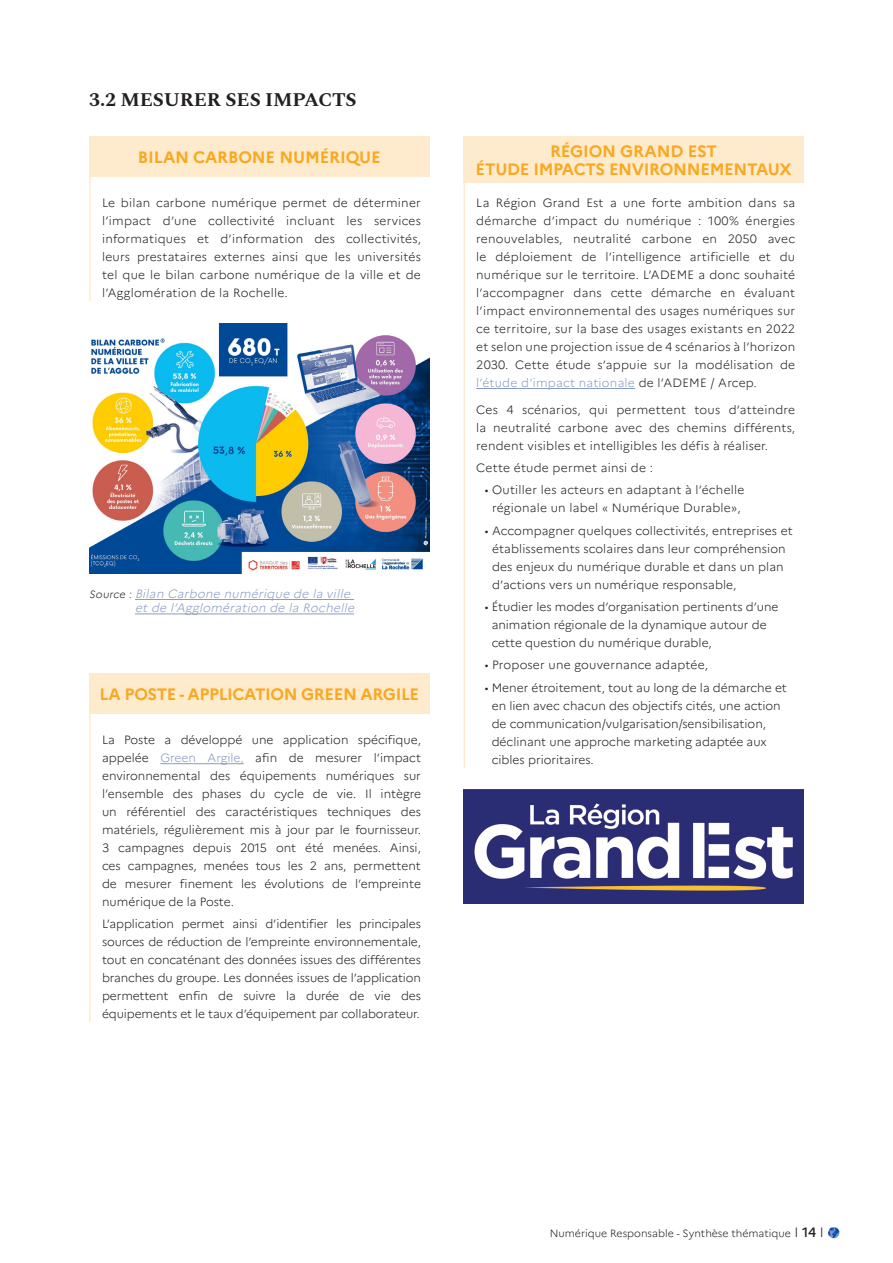
<style>
.page{position:relative;width:893px;height:1263px;background:#fff}
.page>*{position:absolute;margin:0;border:0;box-sizing:border-box;transform-origin:0 0}
.t1{font:700 19.5px "Spectral";letter-spacing:-.01em;color:#231f20}
.t2{font:700 16.5px/18px "Marianne";letter-spacing:-.02em;color:#f9a820;text-align:center}
.t3{font:300 12px/18px "Marianne";color:#231f20;text-align:justify}
.t4{font:300 12px/18px "Marianne";letter-spacing:.02em;color:#231f20;text-align:center}
.t5{font:italic 300 12px/14.4px "Marianne";color:#879bc7}
.t6{font:300 10.5px "Marianne";color:#231f20}
.s1{font-style:normal;font-size:10.5px;color:#231f20}
.s2{color:#879bc7}
.s3{font-size:13.5px}
.s4{font-weight:500;font-size:13.5px}
</style>
<div class="page">
<svg style="left:828px;top:1227px;width:11px;height:11px"></svg>
<div style="left:89px;top:136px;width:340px;height:41px;background:#feebcd"></div>
<hr style="left:89px;top:147px;width:2px;height:154px;background:#feebcd">
<div style="left:463px;top:136px;width:341px;height:47px;background:#feebcd"></div>
<hr style="left:463px;top:147px;width:2px;height:621px;background:#feebcd">
<hr style="left:476px;top:388px;width:159px;height:1px;background:#879bc7">
<div style="left:89px;top:673px;width:340px;height:41px;background:#feebcd"></div>
<hr style="left:89px;top:684px;width:2px;height:338px;background:#feebcd">
<hr style="left:160px;top:763px;width:84px;height:1px;background:#879bc7">
<img style="left:89px;top:323px;width:340px;height:250px">
<hr style="left:135px;top:599px;width:219px;height:1px;background:#879bc7">
<hr style="left:135px;top:614px;width:219px;height:1px;background:#879bc7">
<img style="left:464px;top:790px;width:340px;height:113px">
<p class="t1" style="left:89px;top:85px;width:269px">3.2 MESURER SES IMPACTS</p>
<p class="t2" style="left:138px;top:148px;width:244px">BILAN CARBONE NUMÉRIQUE</p>
<p class="t3" style="left:102px;top:194px;width:320px">Le bilan carbone numérique permet de déterminer l’impact d’une collectivité incluant les services informatiques et d’information des collectivités, leurs prestataires externes ainsi que les universités tel que le bilan carbone numérique de la ville et de l’Agglomération de la Rochelle.</p>
<p class="t5" style="left:135px;top:586px;width:224px;text-indent:-46px"><span class="s1">Source :</span> Bilan Carbone numérique de la ville et de l’Agglomération de la Rochelle</p>
<p class="t2" style="left:100px;top:685px;width:321px">LA POSTE - APPLICATION GREEN ARGILE</p>
<p class="t3" style="left:102px;top:731px;width:320px">La Poste a développé une application spécifique, appelée <span class="s2">Green Argile,</span> afin de mesurer l’impact environnemental des équipements numériques sur l’ensemble des phases du cycle de vie. Il intègre un référentiel des caractéristiques techniques des matériels, régulièrement mis à jour par le fournisseur.<br>3 campagnes depuis 2015 ont été menées. Ainsi, ces campagnes, menées tous les 2 ans, permettent de mesurer finement les évolutions de l’empreinte numérique de la Poste.</p>
<p class="t3" style="left:102px;top:915px;width:320px">L’application permet ainsi d’identifier les principales sources de réduction de l’empreinte environnementale, tout en concaténant des données issues des différentes branches du groupe. Les données issues de l’application permettent enfin de suivre la durée de vie des équipements et le taux d’équipement par collaborateur.</p>
<p class="t2" style="left:476px;top:142px;width:318px">RÉGION GRAND EST<br>ÉTUDE IMPACTS ENVIRONNEMENTAUX</p>
<p class="t3" style="left:476px;top:194px;width:320px">La Région Grand Est a une forte ambition dans sa démarche d’impact du numérique : 100% énergies renouvelables, neutralité carbone en 2050 avec le déploiement de l’intelligence artificielle et du numérique sur le territoire. L’ADEME a donc souhaité l’accompagner dans cette démarche en évaluant l’impact environnemental des usages numériques sur ce territoire, sur la base des usages existants en 2022 et selon une projection issue de 4 scénarios à l’horizon 2030. Cette étude s’appuie sur la modélisation de <span class="s2">l’étude d’impact nationale</span> de l’ADEME / Arcep.</p>
<p class="t3" style="left:476px;top:401px;width:320px">Ces 4 scénarios, qui permettent tous d’atteindre la neutralité carbone avec des chemins différents, rendent visibles et intelligibles les défis à réaliser.</p>
<p class="t4" style="left:476px;top:459px;width:178px">Cette étude permet ainsi de :</p>
<p class="t4" style="left:485px;top:481px;width:261px">• Outiller les acteurs en adaptant à l’échelle régionale un label « Numérique Durable»,</p>
<p class="t3" style="left:492px;top:521px;width:302px;text-align:left;text-indent:-7px">• Accompagner quelques collectivités, entreprises et établissements scolaires dans leur compréhension des enjeux du numérique durable et dans un plan d’actions vers un numérique responsable,</p>
<p class="t3" style="left:492px;top:598px;width:288px;text-align:left;text-indent:-7px">• Étudier les modes d’organisation pertinents d’une animation régionale de la dynamique autour de cette question du numérique durable,</p>
<p class="t4" style="left:485px;top:656px;width:225px">• Proposer une gouvernance adaptée,</p>
<p class="t3" style="left:492px;top:678px;width:297px;text-align:left;text-indent:-7px">• Mener étroitement, tout au long de la démarche et en lien avec chacun des objectifs cités, une action de communication/vulgarisation/sensibilisation, déclinant une approche marketing adaptée aux cibles prioritaires.</p>
<p class="t6" style="left:550px;top:1227px;width:276px">Numérique Responsable - Synthèse thématique <span class="s3">I</span> <span class="s4">14</span> <span class="s3">I</span></p>
</div>
